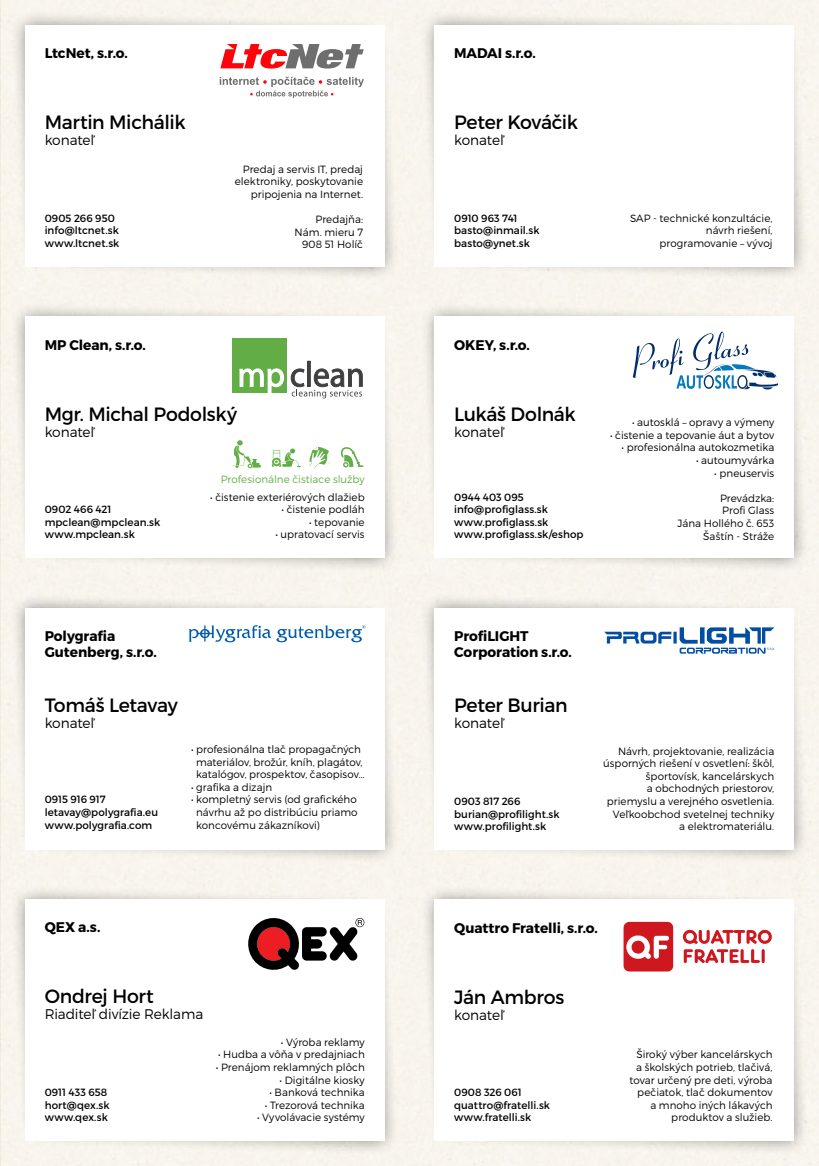
<style>
.page{position:relative;width:819px;height:1166px;background:#f8f5ed}
.page>*{position:absolute;margin:0;border:0;box-sizing:border-box;transform-origin:0 0}
.t1{font:19.25px "Montserrat";letter-spacing:-.015em;color:#000}
.t2{font:700 14px/15.8px "Montserrat";letter-spacing:-.005em;color:#000}
.t3{font:300 14px "Montserrat";letter-spacing:-.01em;color:#000}
.t4{font:300 10.5px/12.6px "Montserrat";letter-spacing:.005em;color:#000;text-align:right}
.t5{font:10.5px/12.6px "Montserrat";letter-spacing:.005em;color:#000}
.t6{font:300 10.5px "Montserrat";color:#64af45}
</style>
<div class="page">
<div style="left:9px;top:9px;width:389px;height:271px;background:#000;opacity:.5"></div>
<div style="left:25px;top:25px;width:359px;height:242px;background:#fff"></div>
<div style="left:418px;top:9px;width:389px;height:271px;background:#000;opacity:.5"></div>
<div style="left:434px;top:25px;width:360px;height:242px;background:#fff"></div>
<div style="left:9px;top:300px;width:389px;height:272px;background:#000;opacity:.5"></div>
<div style="left:25px;top:316px;width:359px;height:242px;background:#fff"></div>
<div style="left:418px;top:300px;width:389px;height:272px;background:#000;opacity:.5"></div>
<div style="left:434px;top:316px;width:360px;height:242px;background:#fff"></div>
<div style="left:9px;top:592px;width:389px;height:271px;background:#000;opacity:.5"></div>
<div style="left:25px;top:608px;width:359px;height:242px;background:#fff"></div>
<div style="left:418px;top:592px;width:389px;height:271px;background:#000;opacity:.5"></div>
<div style="left:434px;top:608px;width:360px;height:242px;background:#fff"></div>
<div style="left:9px;top:883px;width:389px;height:272px;background:#000;opacity:.5"></div>
<div style="left:25px;top:899px;width:359px;height:242px;background:#fff"></div>
<div style="left:418px;top:883px;width:389px;height:272px;background:#000;opacity:.5"></div>
<div style="left:434px;top:899px;width:360px;height:242px;background:#fff"></div>
<svg style="left:248px;top:918px;width:116px;height:52px"></svg>
<svg style="left:632px;top:332px;width:146px;height:57px"></svg>
<svg style="left:189px;top:625px;width:176px;height:17px"></svg>
<svg style="left:604px;top:627px;width:171px;height:27px"></svg>
<svg style="left:220px;top:44px;width:143px;height:25px"></svg>
<svg style="left:220px;top:77px;width:144px;height:21px"></svg>
<div style="left:232px;top:338px;width:55px;height:55px;background:#62ad46"></div>
<svg style="left:239px;top:368px;width:45px;height:25px"></svg>
<div style="left:307px;top:361px;width:3px;height:26px;border:1px solid #404040"></div>
<svg style="left:291px;top:368px;width:72px;height:30px"></svg>
<svg style="left:623px;top:921px;width:50px;height:50px"></svg>
<svg style="left:682px;top:929px;width:90px;height:35px"></svg>
<svg style="left:341px;top:447px;width:22px;height:20px"></svg>
<svg style="left:232px;top:440px;width:29px;height:28px"></svg>
<svg style="left:272px;top:448px;width:29px;height:19px"></svg>
<svg style="left:309px;top:447px;width:21px;height:21px"></svg>
<h2 class="t2" style="left:45px;top:46px;width:85px">LtcNet, s.r.o.</h2>
<h2 class="t2" style="left:454px;top:46px;width:83px">MADAI s.r.o.</h2>
<h1 class="t1" style="left:45px;top:111px;width:142px">Martin Michálik</h1>
<h2 class="t3" style="left:45px;top:131px;width:51px">konateľ</h2>
<h1 class="t1" style="left:454px;top:111px;width:125px">Peter Kováčik</h1>
<h2 class="t3" style="left:454px;top:131px;width:51px">konateľ</h2>
<p class="t5" style="left:45px;top:212px;width:76px">0905 266 950 info@ltcnet.sk www.ltcnet.sk</p>
<p class="t4" style="left:235px;top:162px;width:130px">Predaj a servis IT, predaj elektroniky, poskytovanie pripojenia na Internet.</p>
<p class="t4" style="left:294px;top:213px;width:70px">Predajňa:<br>Nám. mieru 7<br>908 51 Holíč</p>
<p class="t5" style="left:454px;top:212px;width:87px">0910 963 741 basto@inmail.sk basto@ynet.sk</p>
<p class="t4" style="left:630px;top:211px;width:144px">SAP - technické konzultácie, návrh riešení, programovanie – vývoj</p>
<h2 class="t2" style="left:45px;top:337px;width:103px">MP Clean, s.r.o.</h2>
<h2 class="t2" style="left:454px;top:337px;width:77px">OKEY, s.r.o.</h2>
<h1 class="t1" style="left:45px;top:402px;width:194px">Mgr. Michal Podolský</h1>
<h2 class="t3" style="left:45px;top:423px;width:51px">konateľ</h2>
<p class="t5" style="left:45px;top:503px;width:117px">0902 466 421 mpclean@mpclean.sk www.mpclean.sk</p>
<p class="t6" style="left:221px;top:473px;width:145px">Profesionálne čistiace služby</p>
<p class="t4" style="left:210px;top:490px;width:156px">• čistenie exteriérových dlažieb</p>
<p class="t4" style="left:281px;top:503px;width:84px">• čistenie podláh</p>
<p class="t4" style="left:309px;top:515px;width:57px">• tepovanie</p>
<p class="t4" style="left:275px;top:528px;width:91px">• upratovací servis</p>
<h1 class="t1" style="left:454px;top:402px;width:123px">Lukáš Dolnák</h1>
<h2 class="t3" style="left:454px;top:423px;width:51px">konateľ</h2>
<p class="t5" style="left:454px;top:490px;width:131px">0944 403 095 info@profiglass.sk www.profiglass.sk www.profiglass.sk/eshop</p>
<p class="t4" style="left:632px;top:416px;width:144px">• autosklá – opravy a výmeny</p>
<p class="t4" style="left:610px;top:429px;width:166px">• čistenie a tepovanie áut a bytov</p>
<p class="t4" style="left:621px;top:441px;width:154px">• profesionálna autokozmetika</p>
<p class="t4" style="left:696px;top:454px;width:80px">• autoumyvárka</p>
<p class="t4" style="left:714px;top:466px;width:61px">• pneuservis</p>
<p class="t4" style="left:677px;top:492px;width:98px">Prevádzka:<br>Profi Glass<br>Jána Hollého č. 653<br>Šaštín - Stráže</p>
<h2 class="t2" style="left:45px;top:628px;width:113px">Polygrafia<br>Gutenberg, s.r.o.</h2>
<h1 class="t1" style="left:45px;top:693px;width:135px">Tomáš Letavay</h1>
<h2 class="t3" style="left:45px;top:714px;width:51px">konateľ</h2>
<h2 class="t2" style="left:454px;top:628px;width:119px">ProfiLIGHT<br>Corporation s.r.o.</h2>
<h1 class="t1" style="left:454px;top:693px;width:115px">Peter Burian</h1>
<h2 class="t3" style="left:454px;top:714px;width:51px">konateľ</h2>
<p class="t5" style="left:45px;top:793px;width:115px">0915 916 917 letavay@polygrafia.eu www.polygrafia.com</p>
<p class="t4" style="left:191px;top:743px;width:175px;text-align:center">• profesionálna tlač propagačných materiálov, brožúr, kníh, plagátov, katalógov, prospektov, časopisov...</p>
<p class="t4" style="left:191px;top:781px;width:83px">• grafika a dizajn</p>
<p class="t4" style="left:196px;top:793px;width:163px;text-align:justify;text-indent:-5px">• kompletný servis (od grafického návrhu až po distribúciu priamo koncovému zákazníkovi)</p>
<p class="t5" style="left:454px;top:795px;width:107px">0903 817 266 burian@profilight.sk www.profilight.sk</p>
<p class="t4" style="left:603px;top:744px;width:173px">Návrh, projektovanie, realizácia úsporných riešení v osvetlení: škôl, športovísk, kancelárskych<br>a obchodných priestorov, priemyslu a verejného osvetlenia.<br>Veľkoobchod svetelnej techniky<br>a elektromateriálu.</p>
<h2 class="t2" style="left:45px;top:920px;width:57px">QEX a.s.</h2>
<h2 class="t2" style="left:454px;top:920px;width:145px">Quattro Fratelli, s.r.o.</h2>
<h1 class="t1" style="left:45px;top:985px;width:111px">Ondrej Hort</h1>
<h2 class="t3" style="left:45px;top:1005px;width:160px">Riaditeľ divízie Reklama</h2>
<h1 class="t1" style="left:454px;top:985px;width:111px">Ján Ambros</h1>
<h2 class="t3" style="left:454px;top:1006px;width:51px">konateľ</h2>
<p class="t5" style="left:45px;top:1086px;width:66px">0911 433 658 hort@qex.sk www.qex.sk</p>
<p class="t4" style="left:281px;top:1035px;width:85px">• Výroba reklamy</p>
<p class="t4" style="left:218px;top:1048px;width:148px">• Hudba a vôňa v predajniach</p>
<p class="t4" style="left:216px;top:1060px;width:150px">• Prenájom reklamných plôch</p>
<p class="t4" style="left:279px;top:1073px;width:87px">• Digitálne kiosky</p>
<p class="t4" style="left:269px;top:1086px;width:97px">• Banková technika</p>
<p class="t4" style="left:265px;top:1098px;width:101px">• Trezorová technika</p>
<p class="t4" style="left:257px;top:1111px;width:109px">• Vyvolávacie systémy</p>
<p class="t5" style="left:454px;top:1086px;width:97px">0908 326 061 quattro@fratelli.sk www.fratelli.sk</p>
<p class="t4" style="left:629px;top:1048px;width:145px">Široký výber kancelárskych a školských potrieb, tlačivá, tovar určený pre deti, výroba pečiatok, tlač dokumentov a mnoho iných lákavých produktov a služieb.</p>
</div>
